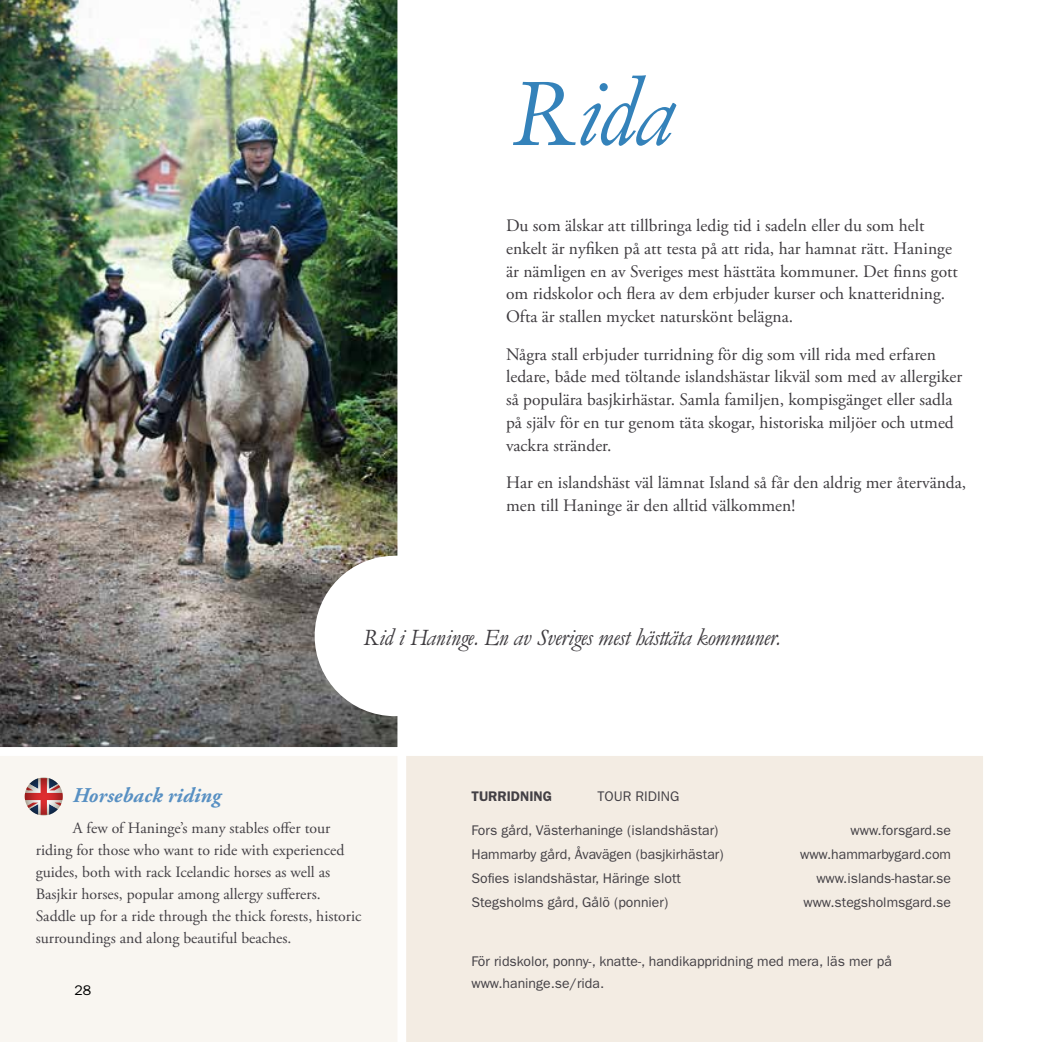
<style>
.page{position:relative;width:1042px;height:1042px;background:#fff}
.page>*{position:absolute;margin:0;border:0;box-sizing:border-box;transform-origin:0 0}
.t1{font:94.5px "Garamond Elegant FS";color:#3482ba}
.t2{font:22.75px "Garamond Elegant FS";letter-spacing:-.01em;color:#3e3b3f}
.t3{font:italic 700 21px "Adobe Garamond Pro";letter-spacing:.005em;color:#5890c3}
.t4{font:17.5px/22.8px "Adobe Garamond Pro";color:#3e3b3f}
.t5{font:15.75px/21.9px "Adobe Garamond Pro";color:#434045}
.t6{font:14px/22.8px "ITC Franklin Gothic Std";color:#434045}
.t7{font:600 14px "ITC Franklin Gothic Std";color:#434045}
.t8{font:14px "ITC Franklin Gothic Std";color:#000}
</style>
<div class="page">
<div style="left:406px;top:756px;width:577px;height:286px;background:#f3ece3"></div>
<img style="left:0;top:0;width:398px;height:747px">
<div style="left:0;top:756px;width:397px;height:286px;background:#f9f6f1"></div>
<svg style="left:25px;top:778px;width:38px;height:37px"></svg>
<div style="left:319px;top:560px;width:152px;height:152px;background:#fff;border-radius:50%"></div>
<div style="left:315px;top:556px;width:160px;height:160px;border:9px solid #fff;border-radius:50%"></div>
<h1 class="t1" style="left:506px;top:63px;width:163px">Rida</h1>
<p class="t4" style="left:506px;top:215px;width:453px">Du som älskar att tillbringa ledig tid i sadeln eller du som helt enkelt är nyfiken på att testa på att rida, har hamnat rätt. Haninge är nämligen en av Sveriges mest hästtäta kommuner. Det finns gott om ridskolor och flera av dem erbjuder kurser och knatteridning.<br>Ofta är stallen mycket naturskönt belägna.</p>
<p class="t4" style="left:506px;top:343px;width:457px">Några stall erbjuder turridning för dig som vill rida med erfaren ledare, både med töltande islandshästar likväl som med av allergiker så populära basjkirhästar. Samla familjen, kompisgänget eller sadla på själv för en tur genom täta skogar, historiska miljöer och utmed vackra stränder.</p>
<p class="t4" style="left:506px;top:472px;width:462px">Har en islandshäst väl lämnat Island så får den aldrig mer återvända, men till Haninge är den alltid välkommen!</p>
<h2 class="t2" style="left:362px;top:625px;width:418px">Rid i Haninge. En av Sveriges mest hästtäta kommuner.</h2>
<p class="t3" style="left:73px;top:783px;width:150px">Horseback riding</p>
<p class="t5" style="left:36px;top:818px;width:327px;text-indent:37px">A few of Haninge’s many stables offer tour riding for those who want to ride with experienced guides, both with rack Icelandic horses as well as Basjkir horses, popular among allergy sufferers.<br>Saddle up for a ride through the thick forests, historic surroundings and along beautiful beaches.</p>
<p class="t8" style="left:74px;top:981px;width:18px">28</p>
<p class="t7" style="left:471px;top:787px;width:82px">TURRIDNING</p>
<p class="t6" style="left:597px;top:784px;width:83px">TOUR RIDING</p>
<p class="t6" style="left:471px;top:818px;width:248px">Fors gård, Västerhaninge (islandshästar)</p>
<p class="t6" style="left:850px;top:818px;width:102px">www.forsgard.se</p>
<p class="t6" style="left:471px;top:843px;width:254px">Hammarby gård, Åvavägen (basjkirhästar)</p>
<p class="t6" style="left:800px;top:843px;width:152px">www.hammarbygard.com</p>
<p class="t6" style="left:471px;top:867px;width:211px">Sofies islandshästar, Häringe slott</p>
<p class="t6" style="left:816px;top:867px;width:136px">www.islands-hastar.se</p>
<p class="t6" style="left:471px;top:891px;width:198px">Stegsholms gård, Gålö (ponnier)</p>
<p class="t6" style="left:803px;top:891px;width:149px">www.stegsholmsgard.se</p>
<p class="t6" style="left:471px;top:949px;width:422px">För ridskolor, ponny-, knatte-, handikappridning med mera, läs mer på www.haninge.se/rida.</p>
</div>
